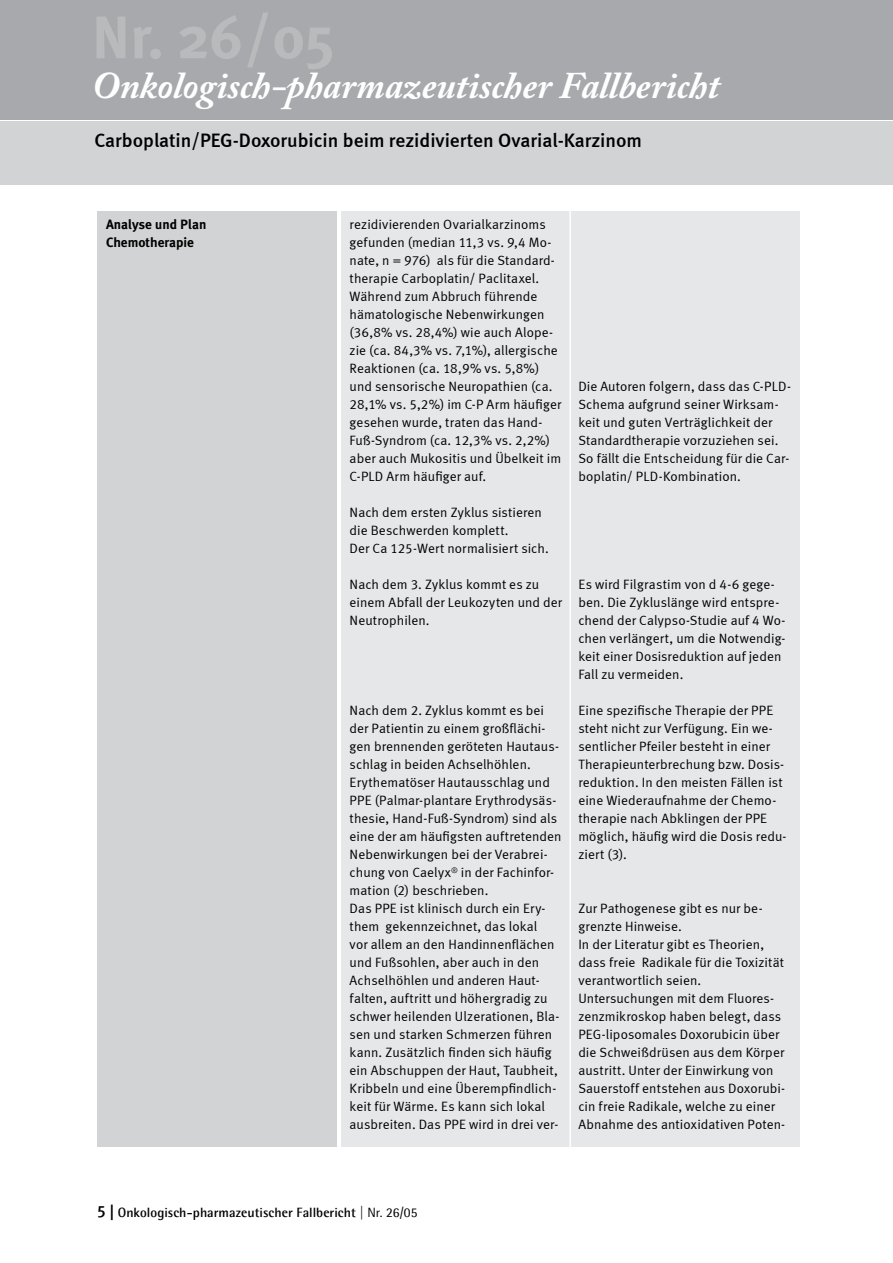
<style>
.page{position:relative;width:893px;height:1263px;background:#fff}
.page>*{position:absolute;margin:0;border:0;box-sizing:border-box;transform-origin:0 0}
.t1{font:italic 700 37.5px "Adobe Caslon Pro";color:#fff}
.t2{font:19.5px "Meta Medium LF";color:#000}
.t3{font:13.5px/18px "Meta Normal LF";letter-spacing:.005em;color:#000}
.t4{font:700 13.5px "Agfa Rotis Semisans";letter-spacing:.005em;color:#000}
.t5{font:700 13.5px/18px "Meta Plus";color:#000}
.s1{font-family:"Meta Medium LF";font-weight:400;font-size:16.5px}
.s2{font-weight:400}
</style>
<div class="page">
<div style="left:0;top:0;width:893px;height:120px;background:#a7a9ac"></div>
<div style="left:0;top:121px;width:893px;height:63px;background:#d1d3d4"></div>
<div style="left:341px;top:212px;width:458px;height:935px;background:#e6e7e8"></div>
<div style="left:98px;top:212px;width:239px;height:935px;background:#d1d3d4"></div>
<hr style="left:569px;top:207px;width:2px;height:940px;background:#fff">
<h1 class="t1" style="left:91px;top:63px;width:630px">Onkologisch-pharmazeutischer Fallbericht</h1>
<h2 class="t2" style="left:95px;top:129px;width:549px">Carboplatin/PEG-Doxorubicin beim rezidivierten Ovarial-Karzinom</h2>
<h2 class="t2" style="left:98px;top:129px;width:549px">Carboplatin/PEG-Doxorubicin beim rezidivierten Ovarial-Karzinom</h2>
<p class="t5" style="left:106px;top:215px;width:102px">Analyse und Plan<br>Chemotherapie</p>
<p class="t3" style="left:350px;top:215px;width:213px">rezidivierenden Ovarialkarzinoms gefunden (median 11,3 vs. 9,4 Mo&shy;nate, n = 976) als für die Standard&shy;therapie Carboplatin/ Paclitaxel.<br>Während zum Abbruch führende hämatologische Nebenwirkungen (36,8% vs. 28,4%) wie auch Alope&shy;zie (ca. 84,3% vs. 7,1%), allergische Reaktionen (ca. 18,9% vs. 5,8%) und sensorische Neuropathien (ca.<br>28,1% vs. 5,2%) im C-P Arm häufiger gesehen wurde, traten das Hand-Fuß-Syndrom (ca. 12,3% vs. 2,2%) aber auch Mukositis und Übelkeit im C-PLD Arm häufiger auf.</p>
<p class="t3" style="left:350px;top:503px;width:201px">Nach dem ersten Zyklus sistieren die Beschwerden komplett.<br>Der Ca 125-Wert normalisiert sich.</p>
<p class="t3" style="left:350px;top:575px;width:214px">Nach dem 3. Zyklus kommt es zu einem Abfall der Leukozyten und der<br>Neutrophilen.</p>
<p class="t3" style="left:350px;top:701px;width:213px">Nach dem 2. Zyklus kommt es bei der Patientin zu einem großflächi&shy;gen brennenden geröteten Hautaus&shy;schlag in beiden Achselhöhlen.<br>Erythematöser Hautausschlag und PPE (Palmar-plantare Erythrodysäs&shy;thesie, Hand-Fuß-Syndrom) sind als eine der am häufigsten auftretenden Nebenwirkungen bei der Verabrei&shy;chung von Caelyx<sup>®</sup> in der Fachinfor&shy;mation (2) beschrieben.<br>Das PPE ist klinisch durch ein Ery&shy;them gekennzeichnet, das lokal<br>vor allem an den Handinnenflächen und Fußsohlen, aber auch in den Achselhöhlen und anderen Haut&shy;falten, auftritt und höhergradig zu schwer heilenden Ulzerationen, Bla&shy;sen und starken Schmerzen führen kann. Zusätzlich finden sich häufig ein Abschuppen der Haut, Taubheit, Kribbeln und eine Überempfindlich&shy;keit für Wärme. Es kann sich lokal ausbreiten. Das PPE wird in drei ver-</p>
<p class="t3" style="left:578px;top:377px;width:214px">Die Autoren folgern, dass das C-PLD-Schema aufgrund seiner Wirksam&shy;keit und guten Verträglichkeit der Standardtherapie vorzuziehen sei.<br>So fällt die Entscheidung für die Car&shy;boplatin/ PLD-Kombination.</p>
<p class="t3" style="left:578px;top:575px;width:209px">Es wird Filgrastim von d 4-6 gege&shy;ben. Die Zykluslänge wird entspre&shy;chend der Calypso-Studie auf 4 Wo&shy;chen verlängert, um die Notwendig&shy;keit einer Dosisreduktion auf jeden<br>Fall zu vermeiden.</p>
<p class="t3" style="left:578px;top:701px;width:210px">Eine spezifische Therapie der PPE steht nicht zur Verfügung. Ein we&shy;sentlicher Pfeiler besteht in einer<br>Therapieunterbrechung bzw. Dosis&shy;reduktion. In den meisten Fällen ist eine Wiederaufnahme der Chemo&shy;therapie nach Abklingen der PPE möglich, häufig wird die Dosis redu&shy;ziert (3).</p>
<p class="t3" style="left:578px;top:899px;width:208px">Zur Pathogenese gibt es nur be&shy;grenzte Hinweise.<br>In der Literatur gibt es Theorien, dass freie Radikale für die Toxizität verantwortlich seien.<br>Untersuchungen mit dem Fluores&shy;zenzmikroskop haben belegt, dass<br>PEG-liposomales Doxorubicin über die Schweißdrüsen aus dem Körper austritt. Unter der Einwirkung von<br>Sauerstoff entstehen aus Doxorubi&shy;cin freie Radikale, welche zu einer<br>Abnahme des antioxidativen Poten-</p>
<p class="t4" style="left:97px;top:1204px;width:322px"><span class="s1">5 |</span> Onkologisch-pharmazeutischer Fallbericht <span class="s2">| Nr. 26/05</span></p>
</div>
